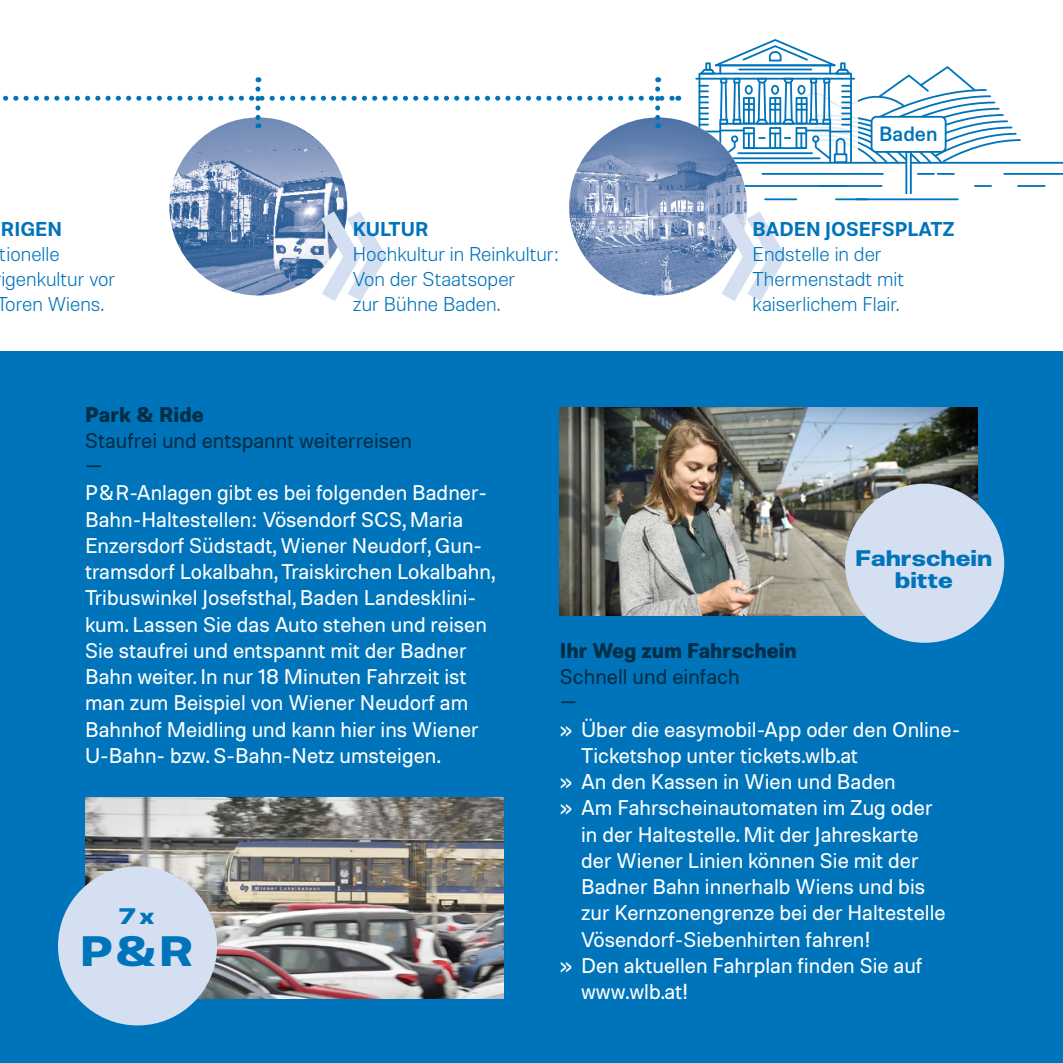
<style>
.page{position:relative;width:1063px;height:1063px;background:#0074ba}
.page>*{position:absolute;margin:0;border:0;box-sizing:border-box;transform-origin:0 0}
.t1{font:700 semi-expanded 42.5px "Molde";color:#0074ba}
.t2{font:700 semi-expanded 22.5px/22.5px "Molde";color:#0074ba;text-align:center}
.t3{font:21.25px/26.2px "Molde";color:#fff}
.t4{font:21.25px/23.8px "Molde";color:#002e46}
.t5{font:700 21.25px "Molde";color:#002e46}
.t6{font:500 20.75px "Molde";color:#0074ba}
.t7{font:300 20px/25px "Molde";color:#0074ba}
.t8{font:600 20px "Molde";color:#0074ba}
</style>
<div class="page">
<div style="left:0;top:0;width:1063px;height:351px;background:#fff"></div>
<hr style="left:696px;top:78px;width:158px;height:2px;background:#0074ba">
<svg style="left:697px;top:39px;width:325px;height:123px"></svg>
<hr style="left:739px;top:69px;width:72px;height:1px;background:#0074ba">
<hr style="left:687px;top:162px;width:376px;height:2px;background:#0074ba">
<hr style="left:762px;top:173px;width:121px;height:2px;background:#0074ba">
<svg style="left:918px;top:173px;width:36px;height:2px"></svg>
<hr style="left:819px;top:185px;width:63px;height:2px;background:#0074ba">
<hr style="left:733px;top:185px;width:113px;height:2px;background:#0074ba">
<hr style="left:856px;top:198px;width:102px;height:2px;background:#0074ba">
<hr style="left:765px;top:198px;width:31px;height:2px;background:#0074ba">
<hr style="left:836px;top:198px;width:31px;height:2px;background:#0074ba">
<hr style="left:1004px;top:173px;width:59px;height:2px;background:#0074ba">
<svg style="left:975px;top:185px;width:16px;height:2px"></svg>
<svg style="left:1018px;top:185px;width:28px;height:2px"></svg>
<svg style="left:905px;top:153px;width:7px;height:41px"></svg>
<div style="left:872px;top:117px;width:74px;height:35px;background:#fff;border-radius:5px"></div>
<div style="left:871px;top:116px;width:76px;height:37px;border:2px solid #0074ba;border-radius:5px"></div>
<img style="left:85px;top:798px;width:418px;height:201px">
<img style="left:560px;top:408px;width:418px;height:207px">
<div style="left:845px;top:484px;width:159px;height:159px;background:#d4dff1;border-radius:50%"></div>
<div style="left:58px;top:866px;width:159px;height:159px;background:#d4dff1;border-radius:50%"></div>
<img style="left:169px;top:117px;width:178px;height:178px;border-radius:89px">
<img style="left:569px;top:117px;width:178px;height:178px;border-radius:89px">
<svg style="left:3px;top:89px;width:676px;height:39px"></svg>
<svg style="left:307px;top:195px;width:79px;height:106px"></svg>
<svg style="left:707px;top:195px;width:85px;height:106px"></svg>
<p class="t8" style="left:1px;top:216px;width:63px">RIGEN</p>
<p class="t7" style="left:-3px;top:241px;width:120px">tionelle igenkultur vor<br>Toren Wiens.</p>
<p class="t8" style="left:353px;top:216px;width:77px">KULTUR</p>
<p class="t7" style="left:353px;top:241px;width:208px">Hochkultur in Reinkultur:<br>Von der Staatsoper<br>zur Bühne Baden.</p>
<p class="t5" style="left:85px;top:400px;width:120px">Park &amp; Ride</p>
<p class="t4" style="left:85px;top:428px;width:328px">Staufrei und entspannt weiterreisen —</p>
<p class="t6" style="left:879px;top:121px;width:60px">Baden</p>
<p class="t8" style="left:753px;top:216px;width:204px">BADEN JOSEFSPLATZ</p>
<p class="t7" style="left:753px;top:241px;width:153px">Endstelle in der<br>Thermenstadt mit kaiserlichem Flair.</p>
<p class="t3" style="left:85px;top:479px;width:412px">P&amp;R-Anlagen gibt es bei folgenden Badner-Bahn-Haltestellen: Vösendorf SCS, Maria Enzersdorf Südstadt, Wiener Neudorf, Gun&shy;tramsdorf Lokalbahn, Traiskirchen Lokalbahn, Tribuswinkel Josefsthal, Baden Landesklini&shy;kum. Lassen Sie das Auto stehen und reisen Sie staufrei und entspannt mit der Badner Bahn weiter. In nur 18 Minuten Fahrzeit ist man zum Beispiel von Wiener Neudorf am Bahnhof Meidling und kann hier ins Wiener U-Bahn- bzw. S-Bahn-Netz umsteigen.</p>
<p class="t2" style="left:119px;top:904px;width:37px">7x</p>
<h1 class="t1" style="left:80px;top:922px;width:115px">P&amp;R</h1>
<p class="t2" style="left:855px;top:546px;width:139px">Fahrschein bitte</p>
<p class="t5" style="left:560px;top:636px;width:239px">Ihr Weg zum Fahrschein</p>
<p class="t4" style="left:560px;top:664px;width:181px">Schnell und einfach —</p>
<p class="t3" style="left:560px;top:715px;width:402px">» Über die easymobil-App oder den Online-</p>
<p class="t3" style="left:581px;top:741px;width:278px">Ticketshop unter tickets.wlb.at</p>
<p class="t3" style="left:560px;top:768px;width:338px">» An den Kassen in Wien und Baden</p>
<p class="t3" style="left:560px;top:794px;width:374px">» Am Fahrscheinautomaten im Zug oder</p>
<p class="t3" style="left:581px;top:820px;width:339px">in der Haltestelle. Mit der Jahreskarte</p>
<p class="t3" style="left:581px;top:846px;width:339px">der Wiener Linien können Sie mit der</p>
<p class="t3" style="left:581px;top:873px;width:346px">Badner Bahn innerhalb Wiens und bis</p>
<p class="t3" style="left:581px;top:899px;width:366px">zur Kernzonengrenze bei der Haltestelle</p>
<p class="t3" style="left:581px;top:925px;width:291px">Vösendorf-Siebenhirten fahren!</p>
<p class="t3" style="left:560px;top:951px;width:364px">» Den aktuellen Fahrplan finden Sie auf</p>
<p class="t3" style="left:581px;top:978px;width:109px">www.wlb.at!</p>
</div>
